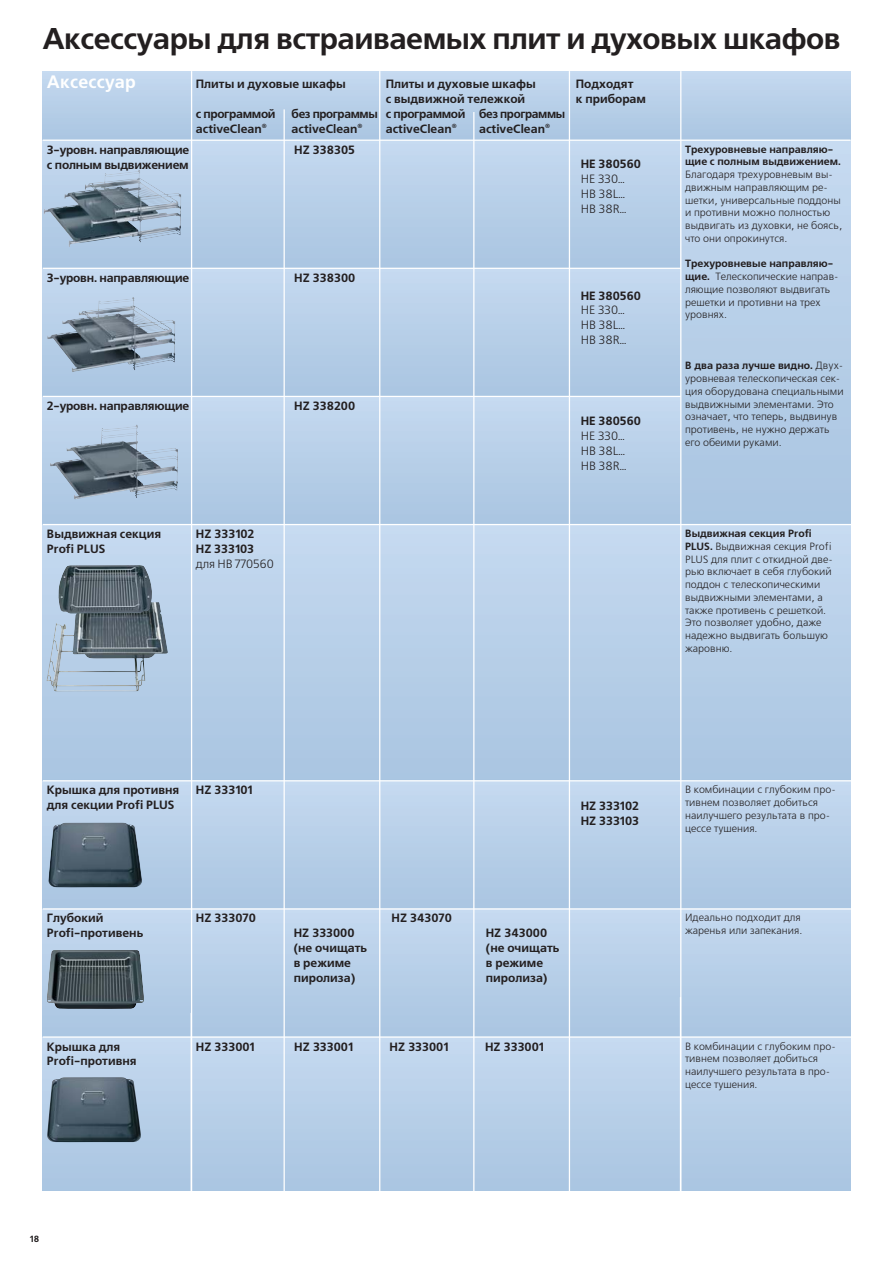
<style>
.page{position:relative;width:893px;height:1263px;background:#fff}
.page>*{position:absolute;margin:0;border:0;box-sizing:border-box;transform-origin:0 0}
.t1{font:700 30px "Free Set C";letter-spacing:-.02em;color:#231f20}
.t2{font:700 18px "Free Set C";letter-spacing:.01em;color:#fff}
.t3{font:700 12px/14.9px "Free Set C";color:#231f20}
.t4{font:12px/14.9px "Free Set C";color:#231f20}
.t5{font:700 12px "Free Set C";letter-spacing:-.02em;color:#231f20}
.t6{font:700 12px "Free Set C";letter-spacing:-.03em;color:#231f20}
.t7{font:10.5px/12.8px "Free Set C";color:#231f20}
.t8{font:700 9px "Free Set C";color:#231f20}
.s1{font-weight:700}
</style>
<div class="page">
<div style="left:43px;top:909px;width:807px;height:128px;background:linear-gradient(to right,#b8d0e9,#b7cfe8)"></div>
<div style="left:43px;top:1037px;width:807px;height:154px;background:linear-gradient(to bottom,#c6daf0,#aac5e1)"></div>
<div style="left:43px;top:781px;width:807px;height:128px;background:linear-gradient(to right,#b8d0e9,#b7cfe8)"></div>
<div style="left:43px;top:525px;width:807px;height:256px;background:linear-gradient(to bottom,#c6daf0,#a9c5e1)"></div>
<div style="left:43px;top:396px;width:637px;height:129px;background:linear-gradient(to bottom,#c5d9f0,#a8c4df)"></div>
<svg style="left:42px;top:268px;width:638px;height:128px;background:#b3cae3"></svg>
<div style="left:43px;top:71px;width:807px;height:69px;background:linear-gradient(to right,#b7cfe9,#b8cfe9)"></div>
<svg style="left:43px;top:141px;width:637px;height:127px;background:#b3cae3"></svg>
<div style="left:680px;top:140px;width:170px;height:385px;background:linear-gradient(to bottom,#c6daf0,#a9c5e1)"></div>
<hr style="left:191px;top:71px;width:1px;height:1132px;background:#fff">
<hr style="left:379px;top:71px;width:1px;height:1132px;background:#fff">
<hr style="left:568px;top:71px;width:2px;height:1132px;background:#fff">
<hr style="left:680px;top:71px;width:1px;height:1132px;background:#fff">
<hr style="left:283px;top:109px;width:2px;height:1094px;background:#fff">
<hr style="left:473px;top:112px;width:1px;height:1091px;background:#fff">
<hr style="left:43px;top:140px;width:807px;height:1px;background:#fff">
<hr style="left:43px;top:268px;width:637px;height:1px;background:#fff">
<hr style="left:43px;top:396px;width:637px;height:1px;background:#fff">
<hr style="left:43px;top:524px;width:815px;height:1px;background:#fff">
<hr style="left:43px;top:780px;width:813px;height:1px;background:#fff">
<hr style="left:43px;top:908px;width:826px;height:2px;background:#fff">
<hr style="left:43px;top:1036px;width:814px;height:2px;background:#fff">
<img style="left:47px;top:950px;width:97px;height:59px">
<img style="left:47px;top:1077px;width:94px;height:65px">
<img style="left:48px;top:823px;width:94px;height:65px">
<img style="left:46px;top:602px;width:122px;height:90px">
<img style="left:58px;top:565px;width:95px;height:49px">
<img style="left:89px;top:172px;width:88px;height:34px">
<img style="left:76px;top:427px;width:101px;height:69px">
<img style="left:72px;top:299px;width:85px;height:29px">
<hr style="left:679px;top:997px;width:2px;height:259px;background:#fff">
<hr style="left:190px;top:1013px;width:2px;height:243px;background:#fff">
<p class="t1" style="left:42px;top:26px;width:799px">Аксессуары для встраиваемых плит и духовых шкафов</p>
<p class="t2" style="left:47px;top:74px;width:90px">Аксессуар</p>
<p class="t3" style="left:196px;top:77px;width:151px">Плиты и духовые шкафы</p>
<p class="t3" style="left:386px;top:77px;width:151px">Плиты и духовые шкафы</p>
<p class="t3" style="left:576px;top:77px;width:59px">Подходят</p>
<p class="t3" style="left:386px;top:92px;width:141px">с выдвижной тележкой</p>
<p class="t3" style="left:576px;top:92px;width:72px">к приборам</p>
<p class="t6" style="left:196px;top:109px;width:81px">с программой</p>
<p class="t6" style="left:291px;top:109px;width:275px">без программы с программой без программы</p>
<p class="t3" style="left:196px;top:122px;width:72px">activeClean<sup>®</sup></p>
<p class="t3" style="left:291px;top:122px;width:72px">activeClean<sup>®</sup></p>
<p class="t3" style="left:386px;top:122px;width:72px">activeClean<sup>®</sup></p>
<p class="t3" style="left:479px;top:122px;width:72px">activeClean<sup>®</sup></p>
<p class="t5" style="left:47px;top:145px;width:144px">3-уровн. направляющие</p>
<p class="t3" style="left:294px;top:143px;width:62px">HZ 338305</p>
<p class="t5" style="left:47px;top:160px;width:143px">с полным выдвижением</p>
<p class="t4" style="left:580px;top:158px;width:62px"><span class="s1">HE 380560<br></span>HE 330…<br>HB 38L…<br>HB 38R…</p>
<p class="t5" style="left:47px;top:273px;width:144px">3-уровн. направляющие</p>
<p class="t3" style="left:294px;top:271px;width:63px">HZ 338300</p>
<p class="t5" style="left:47px;top:401px;width:144px">2-уровн. направляющие</p>
<p class="t3" style="left:294px;top:399px;width:62px">HZ 338200</p>
<p class="t3" style="left:47px;top:527px;width:116px">Выдвижная секция</p>
<p class="t3" style="left:196px;top:527px;width:60px">HZ 333102</p>
<p class="t3" style="left:47px;top:542px;width:60px">Profi PLUS</p>
<p class="t4" style="left:196px;top:542px;width:79px"><span class="s1">HZ 333103 </span>для HB 770560</p>
<p class="t4" style="left:580px;top:289px;width:62px"><span class="s1">HE 380560<br></span>HE 330…<br>HB 38L…<br>HB 38R…</p>
<p class="t4" style="left:580px;top:415px;width:62px"><span class="s1">HE 380560<br></span>HE 330…<br>HB 38L…<br>HB 38R…</p>
<p class="t7" style="left:685px;top:143px;width:159px"><span class="s1">Тре ху ров не вые на пра в ля ю - щие с полным выдвижением.<br></span>Бла го да ря трех уров не вым вы - движ ным на пра в ля ю щим ре - шет ки, уни вер саль ные под до ны и про тив ни мож но пол но стью вы дви гать из ду хов ки, не бо ясь, что они оп ро ки ну тся.</p>
<p class="t7" style="left:685px;top:258px;width:155px"><span class="s1">Тре ху ров не вые на пра в ля ю - щие.</span> Те ле ско пи че ские на пра в - ля ю щие по з во ля ют вы дви гать ре шет ки и про тив ни на трех уров нях.</p>
<p class="t7" style="left:685px;top:360px;width:160px"><span class="s1">В два раза луч ше видно.</span> Двух - уров не вая те ле ско пи че ская сек - ция обо ру до ва на спе ци аль ны ми вы движ ны ми эле мен та ми. Это оз на ча ет, что те перь, вы дви нув про ти вень, не нуж но дер жать его обе и ми ру ка ми.</p>
<p class="t7" style="left:685px;top:528px;width:149px"><span class="s1">Выд виж ная сек ция Profi<br>PLUS.</span> Выд виж ная сек ция Profi<br>PLUS для плит с от кид ной две - рью вклю ча ет в се бя глу бо кий под дон с те ле ско пи че ски ми вы движ ны ми эле мен та ми, а так же про ти вень с ре шет кой.<br>Это позволяет удобно, даже надежно выдвигать большую жаровню.</p>
<p class="t3" style="left:47px;top:784px;width:134px">Крышка для противня</p>
<p class="t3" style="left:196px;top:784px;width:58px">HZ 333101</p>
<p class="t3" style="left:47px;top:799px;width:129px">для секции Profi PLUS</p>
<p class="t3" style="left:580px;top:799px;width:60px">HZ 333102<br>HZ 333103</p>
<p class="t7" style="left:685px;top:784px;width:152px">В ком би на ции с глу бо ким про - тив нем по з во ля ет до бить ся наи луч шего ре зуль та та в про - цес се ту ше ния.</p>
<p class="t3" style="left:47px;top:912px;width:58px">Глубокий</p>
<p class="t3" style="left:196px;top:912px;width:61px">HZ 333070</p>
<p class="t3" style="left:391px;top:912px;width:62px">HZ 343070</p>
<p class="t3" style="left:47px;top:927px;width:98px">Profi-противень</p>
<p class="t3" style="left:294px;top:927px;width:62px">HZ 333000</p>
<p class="t3" style="left:486px;top:927px;width:63px">HZ 343000</p>
<p class="t3" style="left:294px;top:942px;width:75px">(не очищать</p>
<p class="t3" style="left:486px;top:942px;width:75px">(не очищать</p>
<p class="t3" style="left:294px;top:957px;width:59px">в режиме</p>
<p class="t3" style="left:486px;top:957px;width:59px">в режиме</p>
<p class="t3" style="left:294px;top:971px;width:63px">пиролиза)</p>
<p class="t3" style="left:486px;top:971px;width:63px">пиролиза)</p>
<p class="t7" style="left:685px;top:912px;width:119px">Идеально подходит для жаренья или запекания.</p>
<p class="t3" style="left:47px;top:1040px;width:75px">Крышка для</p>
<p class="t3" style="left:196px;top:1040px;width:60px">HZ 333001</p>
<p class="t3" style="left:294px;top:1040px;width:60px">HZ 333001</p>
<p class="t3" style="left:389px;top:1040px;width:60px">HZ 333001</p>
<p class="t3" style="left:485px;top:1040px;width:60px">HZ 333001</p>
<p class="t3" style="left:47px;top:1055px;width:91px">Profi-противня</p>
<p class="t7" style="left:685px;top:1040px;width:152px">В ком би на ции с глу бо ким про - тив нем по з во ля ет до бить ся наи луч шего ре зуль та та в про - цес се ту ше ния.</p>
<p class="t8" style="left:30px;top:1235px;width:11px">18</p>
</div>
